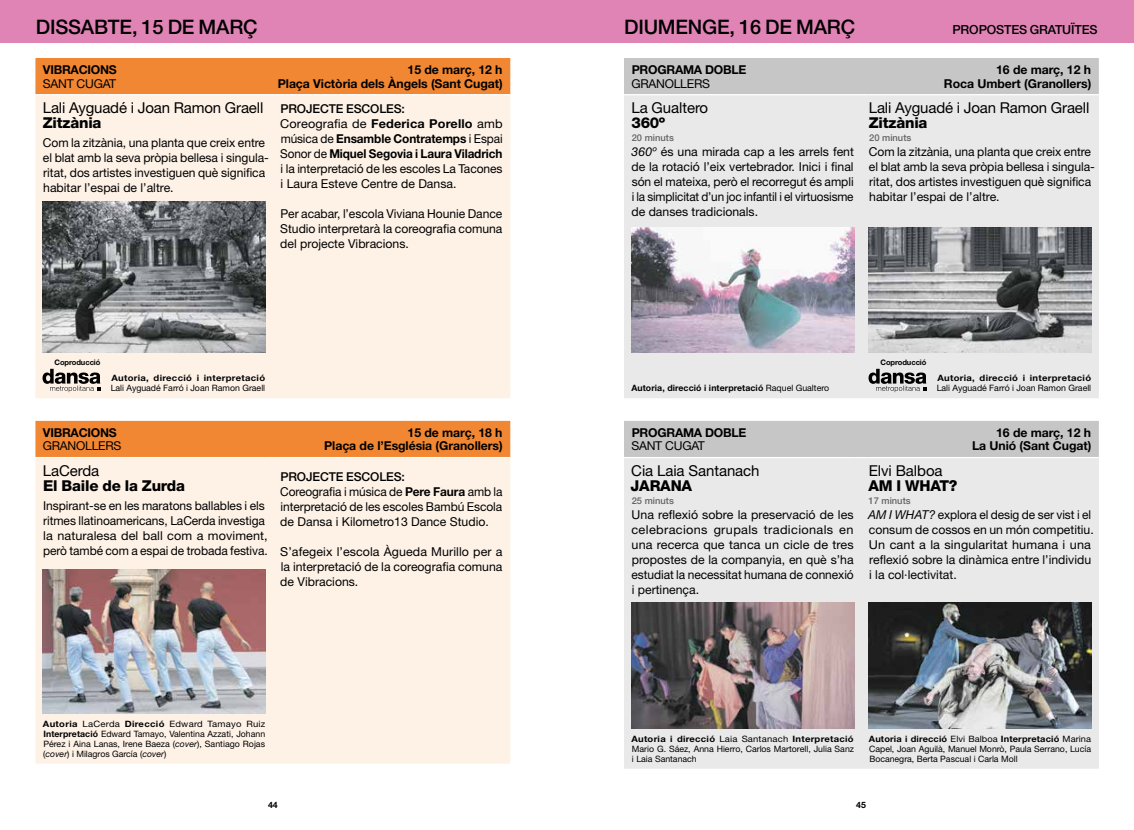
<style>
.page{position:relative;width:1134px;height:830px;background:#fff}
.page>*{position:absolute;margin:0;border:0;box-sizing:border-box;transform-origin:0 0}
.t1{font:500 20px "Helvetica Neue LT Std";letter-spacing:-.01em;color:#000}
.t2{font:15px "Helvetica Neue LT Std";letter-spacing:-.01em;color:#000}
.t3{font:800 15px "Helvetica Neue LT Std";letter-spacing:-.01em;color:#000}
.t4{font:500 12.5px "Helvetica Neue LT Std";letter-spacing:-.01em;color:#000}
.t5{font:12.25px/15px "Helvetica Neue LT Std";letter-spacing:-.005em;color:#000}
.t6{font:700 12.25px/13.8px "Helvetica Neue LT Std";letter-spacing:-.005em;color:#000;text-align:right}
.t7{font:12.25px/15px "Helvetica Neue LT Std";letter-spacing:-.005em;color:#000;scale:1.04 1}
.t8{font:500 9.38px "Helvetica Neue LT Std";color:#646363}
.t9{font:8.75px/10px "Helvetica Neue LT Std";color:#000;text-align:justify;scale:1.08 1}
.t10{font:8.75px/10px "Helvetica Neue LT Std";color:#000;text-align:justify;scale:1.06 1}
.t11{font:8.75px "Helvetica Neue LT Std";color:#000}
.t12{font:700 8.75px "Helvetica Neue LT Std";letter-spacing:.035em;color:#000;scale:1.08 1}
.t13{font:700 8.75px "Helvetica Neue LT Std";letter-spacing:.01em;color:#000}
.t14{font:700 8.75px "Helvetica Neue LT Std";letter-spacing:.035em;color:#000}
.t15{font:700 7.62px "Helvetica Neue LT Std";letter-spacing:-.01em;color:#000}
.s1{font-weight:500}
.s2{font-weight:700}
.s3{font-style:italic}
.s4{font-weight:400}
</style>
<div class="page">
<div style="left:0;top:0;width:567px;height:43px;background:#df84b5"></div>
<div style="left:567px;top:0;width:567px;height:43px;background:#df84b5"></div>
<div style="left:624px;top:95px;width:475px;height:303px;background:#e9e9e9"></div>
<div style="left:624px;top:58px;width:475px;height:37px;background:#c6c6c6"></div>
<hr style="left:868px;top:94px;width:231px;height:1px;background:#fff">
<img style="left:631px;top:227px;width:223px;height:125px">
<img style="left:868px;top:227px;width:224px;height:125px">
<svg style="left:868px;top:368px;width:58px;height:24px"></svg>
<div style="left:280px;top:95px;width:230px;height:303px;background:#fef2e7"></div>
<div style="left:35px;top:95px;width:245px;height:303px;background:#fef2e7"></div>
<div style="left:35px;top:58px;width:475px;height:37px;background:#f18732"></div>
<hr style="left:280px;top:94px;width:230px;height:1px;background:#fff">
<img style="left:43px;top:201px;width:223px;height:151px">
<svg style="left:43px;top:368px;width:57px;height:24px"></svg>
<div style="left:280px;top:458px;width:230px;height:305px;background:#fef2e7"></div>
<div style="left:35px;top:458px;width:245px;height:305px;background:#fef2e7"></div>
<div style="left:35px;top:420px;width:475px;height:38px;background:#f18732"></div>
<hr style="left:280px;top:456px;width:230px;height:2px;background:#fff">
<img style="left:43px;top:569px;width:223px;height:143px">
<div style="left:624px;top:458px;width:475px;height:310px;background:#e9e9e9"></div>
<div style="left:624px;top:421px;width:475px;height:36px;background:#c6c6c6"></div>
<hr style="left:868px;top:456px;width:231px;height:2px;background:#fff">
<img style="left:631px;top:602px;width:223px;height:126px">
<img style="left:868px;top:602px;width:224px;height:126px">
<h1 class="t1" style="left:36px;top:15px;width:223px">DISSABTE, 15 DE MARÇ</h1>
<h1 class="t1" style="left:624px;top:15px;width:233px">DIUMENGE, 16 DE MARÇ</h1>
<p class="t4" style="left:952px;top:22px;width:147px">PROPOSTES GRATUÏTES</p>
<p class="t6" style="left:632px;top:62px;width:116px">PROGRAMA DOBLE</p>
<p class="t5" style="left:631px;top:75px;width:80px">GRANOLLERS</p>
<p class="t6" style="left:43px;top:62px;width:75px">VIBRACIONS</p>
<p class="t5" style="left:43px;top:75px;width:75px">SANT CUGAT</p>
<p class="t6" style="left:278px;top:62px;width:226px">15 de març, 12 h<br>Plaça Victòria dels Àngels (Sant Cugat)</p>
<p class="t6" style="left:944px;top:62px;width:149px">16 de març, 12 h<br>Roca Umbert (Granollers)</p>
<p class="t2" style="left:43px;top:99px;width:222px">Lali Ayguadé i Joan Ramon Graell</p>
<p class="t3" style="left:43px;top:114px;width:60px">Zitzània</p>
<p class="t5" style="left:43px;top:135px;width:228px">Com la zitzània, una planta que creix entre el blat amb la seva pròpia bellesa i singula&shy;ritat, dos artistes investiguen què significa habitar l’espai de l’altre.</p>
<p class="t7" style="left:280px;top:100px;width:215px"><span class="s1">PROJECTE ESCOLES:<br></span>Coreografia de <span class="s2">Federica Porello</span> amb música de <span class="s2">Ensamble Contratemps</span> i Espai Sonor de <span class="s2">Miquel Segovia i Laura Viladrich </span>i la interpretació de les escoles La Tacones i Laura Esteve Centre de Dansa.</p>
<p class="t5" style="left:280px;top:205px;width:224px;text-align:justify">Per acabar, l’escola Viviana Hounie Dance Studio interpretarà la coreografia comuna del projecte Vibracions.</p>
<p class="t15" style="left:54px;top:358px;width:47px">Coproducció</p>
<p class="t12" style="left:111px;top:372px;width:144px">Autoria, direcció i interpretació</p>
<p class="t11" style="left:111px;top:382px;width:156px">Lali Ayguadé Farró i Joan Ramon Graell</p>
<p class="t6" style="left:43px;top:425px;width:75px">VIBRACIONS</p>
<p class="t5" style="left:43px;top:438px;width:80px">GRANOLLERS</p>
<p class="t2" style="left:43px;top:461px;width:58px">LaCerda</p>
<p class="t3" style="left:43px;top:476px;width:143px">El Baile de la Zurda</p>
<p class="t5" style="left:43px;top:497px;width:226px">Inspirant-se en les maratons ballables i els ritmes llatinoamericans, LaCerda investiga la naturalesa del ball com a moviment, però també com a espai de trobada festiva.</p>
<p class="t6" style="left:324px;top:425px;width:180px">15 de març, 18 h<br>Plaça de l’Església (Granollers)</p>
<p class="t5" style="left:280px;top:468px;width:224px"><span class="s1">PROJECTE ESCOLES:<br></span>Coreografia i música de <span class="s2">Pere Faura</span> amb la interpretació de les escoles Bambú Escola de Dansa i Kilometro13 Dance Studio.</p>
<p class="t5" style="left:280px;top:543px;width:224px;text-align:justify">S’afegeix l’escola Àgueda Murillo per a la interpretació de la coreografia comuna de Vibracions.</p>
<p class="t9" style="left:43px;top:718px;width:208px"><span class="s2">Autoria</span> LaCerda <span class="s2">Direcció</span> Edward Tamayo Ruiz <span class="s2">Interpretació</span> Edward Tamayo, Valentina Azzati, Johann Pérez i Aina Lanas, Irene Baeza (<span class="s3">cover</span>), Santiago Rojas (<span class="s3">cover</span>) i Milagros García (<span class="s3">cover</span>)</p>
<p class="t2" style="left:631px;top:99px;width:78px">La Gualtero</p>
<p class="t3" style="left:631px;top:114px;width:35px">360º</p>
<p class="t8" style="left:632px;top:132px;width:44px">20 minuts</p>
<p class="t5" style="left:631px;top:144px;width:224px;text-align:justify"><span class="s3">360º</span> és una mirada cap a les arrels fent de la rotació l’eix vertebrador. Inici i final són el mateixa, però el recorregut és ampli i la simplicitat d’un joc infantil i el virtuosisme de danses tradicionals.</p>
<p class="t2" style="left:869px;top:99px;width:222px">Lali Ayguadé i Joan Ramon Graell</p>
<p class="t3" style="left:869px;top:114px;width:60px">Zitzània</p>
<p class="t8" style="left:869px;top:132px;width:44px">20 minuts</p>
<p class="t5" style="left:869px;top:144px;width:228px">Com la zitzània, una planta que creix entre el blat amb la seva pròpia bellesa i singula&shy;ritat, dos artistes investiguen què significa habitar l’espai de l’altre.</p>
<p class="t13" style="left:631px;top:382px;width:199px">Autoria, direcció i interpretació <span class="s4">Raquel Gualtero</span></p>
<p class="t6" style="left:632px;top:425px;width:116px">PROGRAMA DOBLE</p>
<p class="t5" style="left:631px;top:438px;width:75px">SANT CUGAT</p>
<p class="t2" style="left:631px;top:461px;width:130px">Cia Laia Santanach</p>
<p class="t3" style="left:630px;top:476px;width:63px">JARANA</p>
<p class="t8" style="left:632px;top:495px;width:44px">25 minuts</p>
<p class="t5" style="left:631px;top:507px;width:224px;text-align:justify">Una reflexió sobre la preservació de les celebracions grupals tradicionals en una recerca que tanca un cicle de tres propostes de la companyia, en què s’ha estudiat la necessitat humana de connexió i pertinença.</p>
<p class="t15" style="left:880px;top:358px;width:47px">Coproducció</p>
<p class="t12" style="left:937px;top:372px;width:144px">Autoria, direcció i interpretació</p>
<p class="t11" style="left:937px;top:382px;width:156px">Lali Ayguadé Farró i Joan Ramon Graell</p>
<p class="t6" style="left:972px;top:425px;width:121px">16 de març, 12 h<br>La Unió (Sant Cugat)</p>
<p class="t2" style="left:869px;top:461px;width:75px">Elvi Balboa</p>
<p class="t3" style="left:868px;top:476px;width:91px">AM I WHAT?</p>
<p class="t8" style="left:868px;top:495px;width:44px">17 minuts</p>
<p class="t5" style="left:868px;top:507px;width:227px"><span class="s3">AM I WHAT?</span> explora el desig de ser vist i el consum de cossos en un món competitiu.<br>Un cant a la singularitat humana i una reflexió sobre la dinàmica entre l’individu i la col·lectivitat.</p>
<p class="t9" style="left:631px;top:733px;width:208px;text-align:left"><span class="s2">Autoria i direcció</span> Laia Santanach <span class="s2">Interpretació<br></span>Mario G. Sáez, Anna Hierro, Carlos Martorell, Julia Sanz i Laia Santanach</p>
<p class="t10" style="left:869px;top:733px;width:211px"><span class="s2">Autoria i direcció</span> Elvi Balboa <span class="s2">Interpretació</span> Marina Capel, Joan Aguilà, Manuel Monrò, Paula Serrano, Lucía Bocanegra, Berta Pascual i Carla Moll</p>
<p class="t14" style="left:268px;top:799px;width:11px">44</p>
<p class="t14" style="left:856px;top:799px;width:11px">45</p>
</div>
